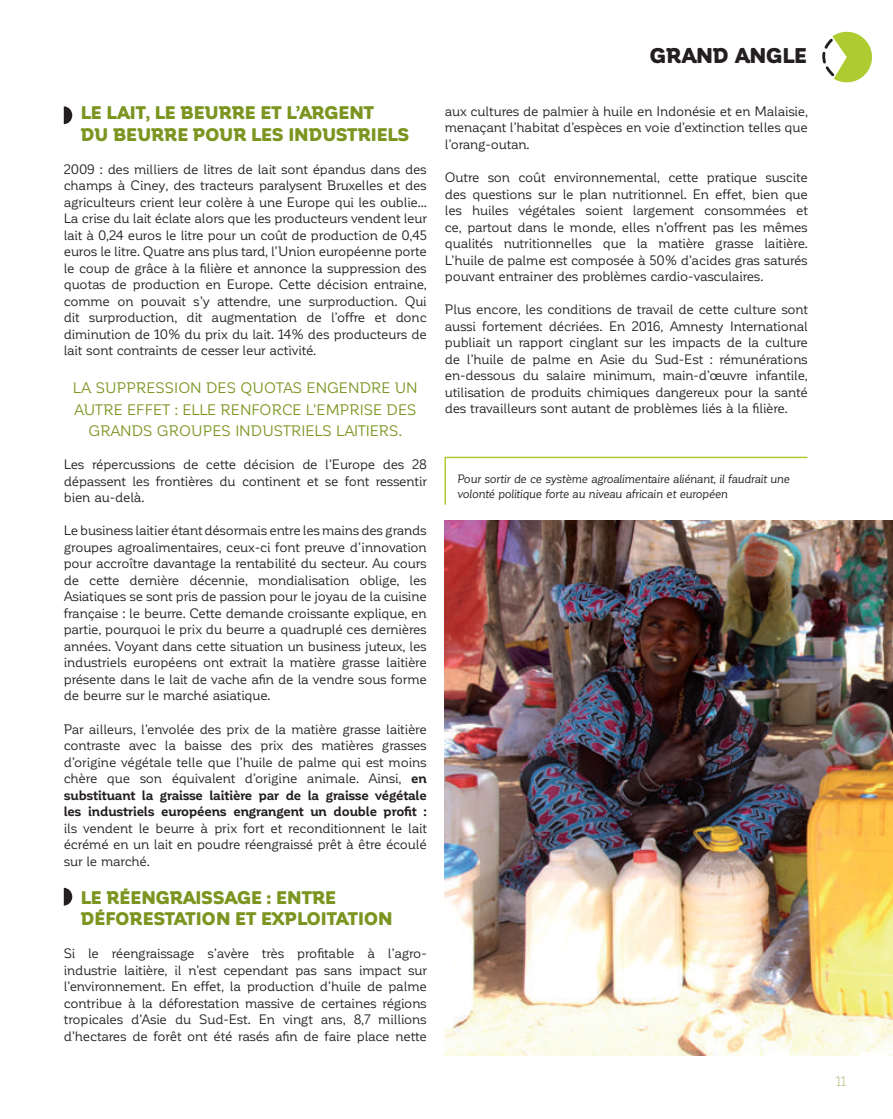
<style>
.page{position:relative;width:893px;height:1119px;background:#fff}
.page>*{position:absolute;margin:0;border:0;box-sizing:border-box;transform-origin:0 0}
.t1{font:900 21px "Corporative Soft";color:#231f20}
.t2{font:900 18px/21.6px "Corporative Soft";letter-spacing:.01em;color:#7c9521}
.t3{font:15px/21.5px "Corporative Soft";letter-spacing:.005em;color:#7c9521;text-align:center}
.t4{font:13.5px/16.5px "Corporative Soft";letter-spacing:-.02em;color:#231f20;text-align:justify}
.t5{font:100 13.5px "Corporative Soft";color:#7c9521}
.t6{font:italic 12px/15px "Corporative Soft";letter-spacing:-.02em;color:#231f20}
.s1{font-weight:700}
</style>
<div class="page">
<svg style="left:64px;top:887px;width:8px;height:18px"></svg>
<img style="left:444px;top:520px;width:449px;height:534px">
<svg style="left:822px;top:31px;width:50px;height:52px"></svg>
<svg style="left:64px;top:106px;width:8px;height:18px"></svg>
<svg style="left:444px;top:456px;width:364px;height:49px"></svg>
<h2 class="t2" style="left:81px;top:102px;width:330px">LE LAIT, LE BEURRE ET L’ARGENT<br>DU BEURRE POUR LES INDUSTRIELS</h2>
<p class="t4" style="left:64px;top:161px;width:365px">2009 : des milliers de litres de lait sont épandus dans des champs à Ciney, des tracteurs paralysent Bruxelles et des agriculteurs crient leur colère à une Europe qui les oublie… La crise du lait éclate alors que les producteurs vendent leur lait à 0,24 euros le litre pour un coût de production de 0,45 euros le litre. Quatre ans plus tard, l’Union européenne porte le coup de grâce à la filière et annonce la suppression des quotas de production en Europe. Cette décision entraine, comme on pouvait s’y attendre, une surproduction. Qui dit surproduction, dit augmentation de l’offre et donc diminution de 10% du prix du lait. 14% des producteurs de lait sont contraints de cesser leur activité.</p>
<p class="t3" style="left:73px;top:377px;width:346px">LA SUPPRESSION DES QUOTAS ENGENDRE UN<br>AUTRE EFFET : ELLE RENFORCE L’EMPRISE DES<br>GRANDS GROUPES INDUSTRIELS LAITIERS.</p>
<p class="t4" style="left:64px;top:456px;width:365px">Les répercussions de cette décision de l’Europe des 28 dépassent les frontières du continent et se font ressentir bien au-delà.</p>
<p class="t4" style="left:64px;top:522px;width:365px">Le business laitier étant désormais entre les mains des grands groupes agroalimentaires, ceux-ci font preuve d’innovation pour accroître davantage la rentabilité du secteur. Au cours de cette dernière décennie, mondialisation oblige, les Asiatiques se sont pris de passion pour le joyau de la cuisine française : le beurre. Cette demande croissante explique, en partie, pourquoi le prix du beurre a quadruplé ces dernières années. Voyant dans cette situation un business juteux, les industriels européens ont extrait la matière grasse laitière présente dans le lait de vache afin de la vendre sous forme de beurre sur le marché asiatique.</p>
<p class="t4" style="left:64px;top:720px;width:365px">Par ailleurs, l’envolée des prix de la matière grasse laitière contraste avec la baisse des prix des matières grasses d’origine végétale telle que l’huile de palme qui est moins chère que son équivalent d’origine animale. Ainsi, <span class="s1">en substituant la graisse laitière par de la graisse végétale les industriels européens engrangent un double profit :</span></p>
<p class="t4" style="left:64px;top:819px;width:365px">ils vendent le beurre à prix fort et reconditionnent le lait écrémé en un lait en poudre réengraissé prêt à être écoulé sur le marché.</p>
<h2 class="t2" style="left:81px;top:886px;width:313px">LE RÉENGRAISSAGE : ENTRE<br>DÉFORESTATION ET EXPLOITATION</h2>
<p class="t4" style="left:64px;top:945px;width:365px">Si le réengraissage s’avère très profitable à l’agro&shy;industrie laitière, il n’est cependant pas sans impact sur l’environnement. En effet, la production d’huile de palme contribue à la déforestation massive de certaines régions tropicales d’Asie du Sud-Est. En vingt ans, 8,7 millions d’hectares de forêt ont été rasés afin de faire place nette</p>
<h1 class="t1" style="left:650px;top:44px;width:158px">GRAND ANGLE</h1>
<p class="t4" style="left:445px;top:103px;width:365px">aux cultures de palmier à huile en Indonésie et en Malaisie, menaçant l’habitat d’espèces en voie d’extinction telles que l’orang-outan.</p>
<p class="t4" style="left:445px;top:169px;width:365px">Outre son coût environnemental, cette pratique suscite des questions sur le plan nutritionnel. En effet, bien que les huiles végétales soient largement consommées et ce, partout dans le monde, elles n’offrent pas les mêmes qualités nutritionnelles que la matière grasse laitière.<br>L’huile de palme est composée à 50% d’acides gras saturés pouvant entrainer des problèmes cardio-vasculaires.</p>
<p class="t4" style="left:445px;top:301px;width:365px">Plus encore, les conditions de travail de cette culture sont aussi fortement décriées. En 2016, Amnesty International publiait un rapport cinglant sur les impacts de la culture de l’huile de palme en Asie du Sud-Est : rémunérations en-dessous du salaire minimum, main-d’œuvre infantile, utilisation de produits chimiques dangereux pour la santé des travailleurs sont autant de problèmes liés à la filière.</p>
<p class="t6" style="left:457px;top:471px;width:334px">Pour sortir de ce système agroalimentaire aliénant, il faudrait une volonté politique forte au niveau africain et européen</p>
<p class="t5" style="left:836px;top:1074px;width:11px">11</p>
</div>
